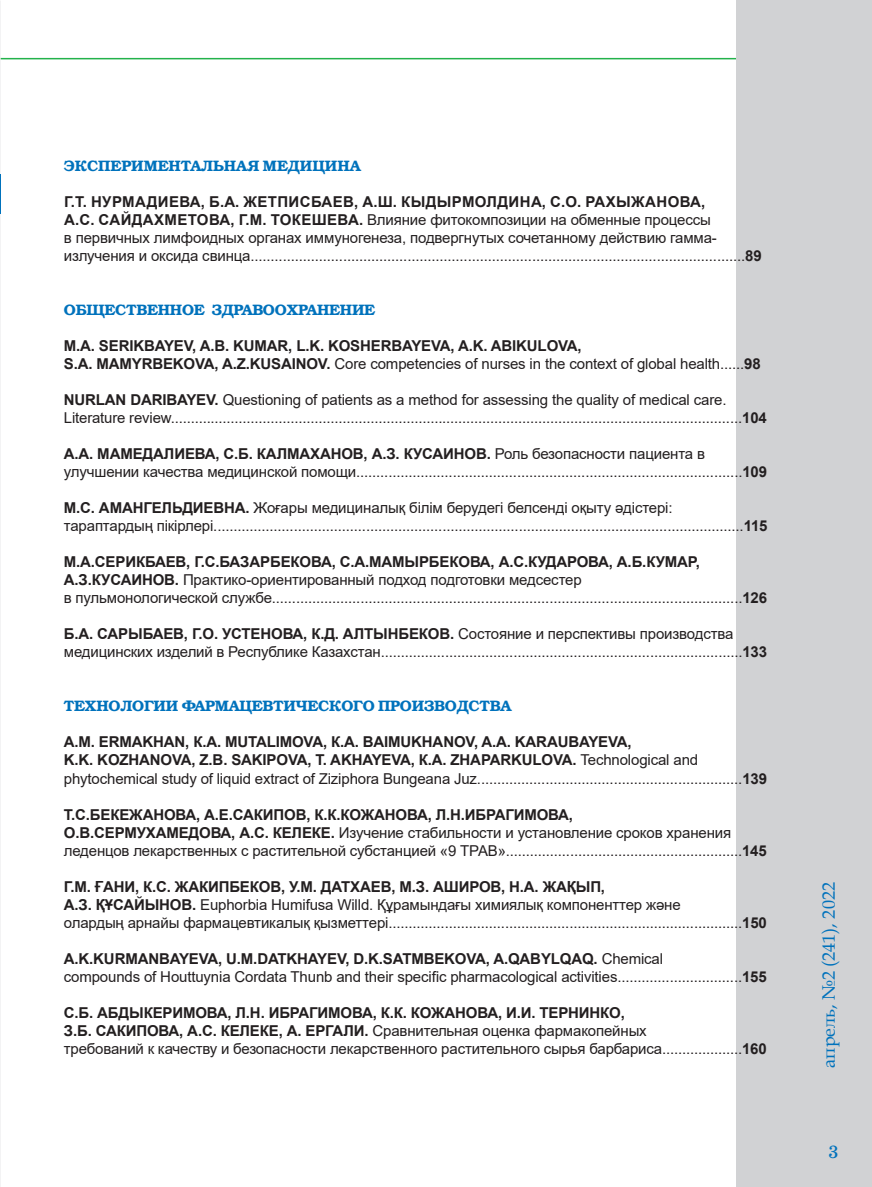
<style>
.page{position:relative;width:872px;height:1187px;background:#fff}
.page>*{position:absolute;margin:0;border:0;box-sizing:border-box;transform-origin:0 0}
.t1{font:18px "Book Antiqua";color:#0072bc}
.t2{font:18px "DS School";color:#0072bc}
.t3{font:15px/18px "Arial";letter-spacing:-.01em;color:#231f20}
.t4{font:700 15px/18px "Arial";letter-spacing:-.01em;color:#231f20}
.t5{font:700 15px "K Bookman";letter-spacing:-.01em;color:#0072bc}
.s1{font-weight:700}
.s2{font-weight:400}
</style>
<div class="page">
<hr style="left:1px;top:58px;width:795px;height:1px;background:#23b24b">
<div style="left:737px;top:0;width:135px;height:1186px;background:#d1d2d4"></div>
<hr style="left:0;top:174px;width:1px;height:39px;background:#0072bc">
<p class="t5" style="left:64px;top:157px;width:298px">ЭКСПЕРИМЕНТАЛЬНАЯ МЕДИЦИНА</p>
<p class="t3" style="left:64px;top:193px;width:699px"><span class="s1">Г.Т. НУРМАДИЕВА, Б.А. ЖЕТПИСБАЕВ, А.Ш. КЫДЫРМОЛДИНА, С.О. РАХЫЖАНОВА,<br>А.С. САЙДАХМЕТОВА, Г.М. ТОКЕШЕВА.</span> Влияние фитокомпозиции на обменные процессы<br>в первичных лимфоидных органах иммуногенеза, подвергнутых сочетанному действию гамма&shy;излучения и оксида свинца...........................................................................................................................<span class="s1">89</span></p>
<p class="t5" style="left:64px;top:301px;width:313px">ОБЩЕСТВЕННОЕ ЗДРАВООХРАНЕНИЕ</p>
<p class="t4" style="left:64px;top:337px;width:698px">M.A. SERIKBAYEV, A.B. KUMAR, L.K. KOSHERBAYEVA, A.K. ABIKULOVA,<br>S.A. MAMYRBEKOVA, A.Z.KUSAINOV. <span class="s2">Core competencies of nurses in the context of global health......</span>98</p>
<p class="t3" style="left:64px;top:391px;width:704px"><span class="s1">NURLAN DARIBAYEV.</span> Questioning of patients as a method for assessing the quality of medical care.<br>Literature review...............................................................................................................................................<span class="s1">104</span></p>
<p class="t3" style="left:64px;top:445px;width:704px"><span class="s1">А.А. МАМЕДАЛИЕВА, С.Б. КАЛМАХАНОВ, А.З. КУСАИНОВ.</span> Роль безопасности пациента в улучшении качества медицинской помощи................................................................................................<span class="s1">109</span></p>
<p class="t3" style="left:64px;top:499px;width:705px"><span class="s1">М.С. АМАНГЕЛЬДИЕВНА.</span> Жоғары медициналық білім берудегі белсенді оқыту әдістері:<br>тараптардың пікірлері....................................................................................................................................<span class="s1">115</span></p>
<p class="t3" style="left:64px;top:553px;width:704px"><span class="s1">М.А.СЕРИКБАЕВ, Г.С.БАЗАРБЕКОВА, С.А.МАМЫРБЕКОВА, А.С.КУДАРОВА, А.Б.КУМАР,<br>А.З.КУСАИНОВ.</span> Практико-ориентированный подход подготовки медсестер<br>в пульмонологической службе.....................................................................................................................<span class="s1">126</span></p>
<p class="t3" style="left:64px;top:625px;width:705px"><span class="s1">Б.А. САРЫБАЕВ, Г.О. УСТЕНОВА, К.Д. АЛТЫНБЕКОВ.</span> Состояние и перспективы производства медицинских изделий в Республике Казахстан..........................................................................................<span class="s1">133</span></p>
<p class="t5" style="left:64px;top:697px;width:449px">ТЕХНОЛОГИИ ФАРМАЦЕВТИЧЕСКОГО ПРОИЗВОДСТВА</p>
<p class="t3" style="left:64px;top:733px;width:704px"><span class="s1">A.M. ERMAKHAN, К.А. MUTALIMOVA, К.А. BAIMUKHANOV, A.A. KARAUBAYEVA,<br>K.K. KOZHANOVA, Z.B. SAKIPOVA, T. AKHAYEVA, К.А. ZHAPARKULOVA.</span> Technological and phytochemical study of liquid extract of Ziziphora Bungeana Juz..................................................................<span class="s1">139</span></p>
<p class="t3" style="left:64px;top:805px;width:704px"><span class="s1">Т.С.БЕКЕЖАНОВА, А.Е.САКИПОВ, К.К.КОЖАНОВА, Л.Н.ИБРАГИМОВА,<br>О.В.СЕРМУХАМЕДОВА, А.С. КЕЛЕКЕ.</span> Изучение стабильности и установление сроков хранения леденцов лекарственных с растительной субстанцией «9 ТРАВ»...........................................................<span class="s1">145</span></p>
<p class="t3" style="left:64px;top:877px;width:704px"><span class="s1">Г.М. ҒАНИ, К.С. ЖАКИПБЕКОВ, У.М. ДАТХАЕВ, М.З. АШИРОВ, Н.А. ЖАҚЫП,<br>А.З. ҚҰСАЙЫНОВ.</span> Euphorbia Humifusa Willd. Құрамындағы химиялық компоненттер және<br>олардың арнайы фармацевтикалық қызметтері........................................................................................<span class="s1">150</span></p>
<p class="t3" style="left:64px;top:949px;width:704px"><span class="s1">A.K.KURMANBAYEVA, U.M.DATKHAYEV, D.K.SATMBEKOVA, A.QABYLQAQ.</span> Chemical<br>compounds of Houttuynia Cordata Thunb and their specific pharmacological activities...............................<span class="s1">155</span></p>
<p class="t3" style="left:64px;top:1003px;width:704px"><span class="s1">С.Б. АБДЫКЕРИМОВА, Л.Н. ИБРАГИМОВА, К.К. КОЖАНОВА, И.И. ТЕРНИНКО,<br>З.Б. САКИПОВА, А.С. КЕЛЕКЕ, А. ЕРГАЛИ.</span> Сравнительная оценка фармакопейных<br>требований к качеству и безопасности лекарственного растительного сырья барбариса....................<span class="s1">160</span></p>
<p class="t1" style="left:816px;top:1067px;width:186px;rotate:-90deg">апрель, №2 (241), 2022</p>
<p class="t2" style="left:828px;top:1142px;width:12px">3</p>
</div>
